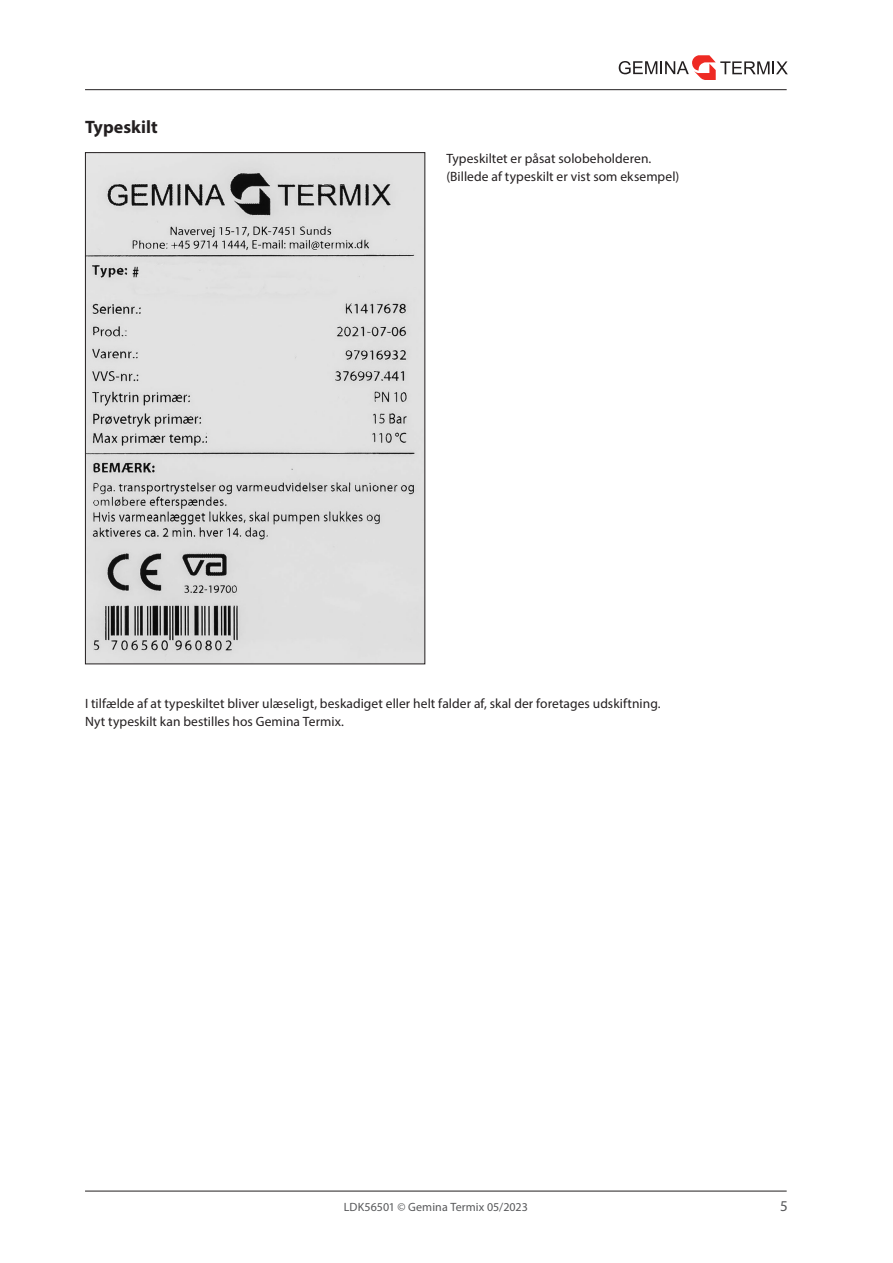
<style>
.page{position:relative;width:893px;height:1263px;background:#fff}
.page>*{position:absolute;margin:0;border:0;box-sizing:border-box;transform-origin:0 0}
.Overskrift_1{font:700 18px "Myriad Pro";color:#231f20}
.t1{font:15px "Myriad Pro";color:#57585a}
.Brødtekst{font:13.5px "Myriad Pro";letter-spacing:.005em;color:#231f20}
.t2{font:12px "Myriad Pro";letter-spacing:.005em;color:#57585a}
</style>
<div class="page">
<svg style="left:619px;top:55px;width:169px;height:25px"></svg>
<hr style="left:85px;top:89px;width:702px;height:1px;background:#231f20">
<hr style="left:85px;top:1191px;width:702px;height:1px;background:#231f20">
<img style="left:87px;top:154px;width:336px;height:508px">
<p class="Overskrift_1" style="left:85px;top:115px;width:74px">Typeskilt</p>
<p class="Brødtekst" style="left:446px;top:150px;width:206px">Typeskiltet er påsat solobeholderen.</p>
<p class="Brødtekst" style="left:446px;top:168px;width:234px">(Billede af typeskilt er vist som eksempel)</p>
<p class="Brødtekst" style="left:85px;top:695px;width:577px">I tilfælde af at typeskiltet bliver ulæseligt, beskadiget eller helt falder af, skal der foretages udskiftning.</p>
<p class="Brødtekst" style="left:85px;top:713px;width:261px">Nyt typeskilt kan bestilles hos Gemina Termix.</p>
<p class="t2" style="left:344px;top:1199px;width:185px">LDK56501 © Gemina Termix 05/2023</p>
<p class="t1" style="left:780px;top:1197px;width:9px">5</p>
</div>
